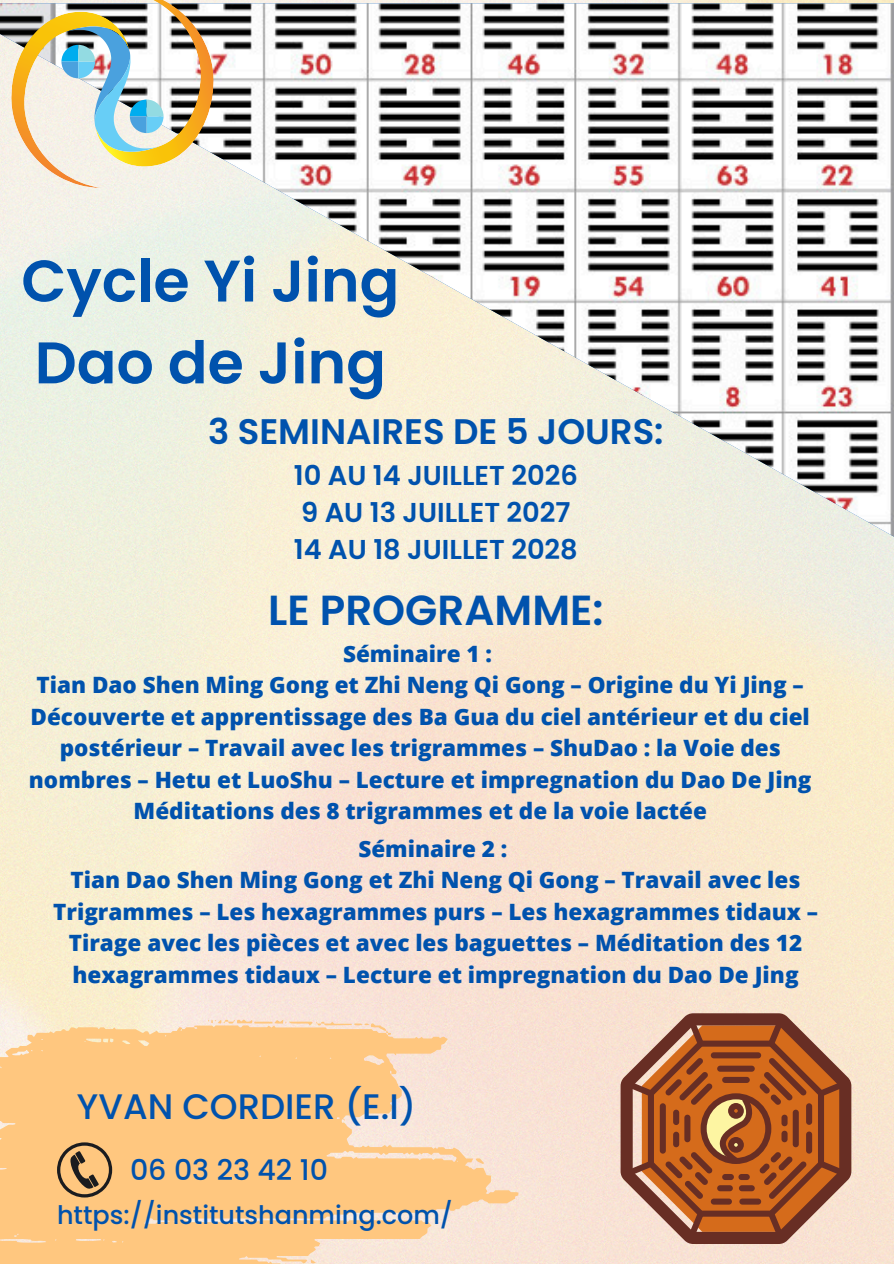
<style>
.page{position:relative;width:894px;height:1264px;background:#fff}
.page>*{position:absolute;margin:0;border:0;box-sizing:border-box;transform-origin:0 0}
.t1{font:600 58.65px/81.8px "Poppins";color:#0052ad}
.t2{font:600 42px "Poppins";color:#0052ad}
.t3{font:600 35.4px "Poppins";color:#0052ad}
.t4{font:500 35.4px "Poppins";color:#0052ad}
.t5{font:500 28.5px "Poppins";color:#0052ad}
.t6{font:600 27.3px/37.2px "Poppins";color:#0052ad}
.t7{font:500 25.5px "Poppins";color:#0052ad}
.t8{font:800 22.5px/31.5px "Open Sans";color:#0052ad;text-align:center}
</style>
<div class="page">
<img style="left:0;top:0;width:893px;height:1263px">
<img style="left:0;top:4px;width:893px;height:533px">
<svg style="left:0;top:1025px;width:518px;height:238px;background:#fdce95"></svg>
<svg style="left:475px;top:1157px;width:9px;height:7px"></svg>
<svg style="left:311px;top:1259px;width:5px;height:4px"></svg>
<svg style="left:208px;top:1019px;width:183px;height:15px;background:#fbd5ab"></svg>
<svg style="left:11px;top:0;width:203px;height:188px"></svg>
<svg style="left:620px;top:1013px;width:231px;height:230px;background:#b79183"></svg>
<svg style="left:629px;top:1021px;width:219px;height:213px;background:#b46b3f"></svg>
<svg style="left:57px;top:1142px;width:55px;height:55px;background:#ba9362"></svg>
<p class="t1" style="left:21px;top:240px;width:379px">Cycle Yi Jing<br>Dao de Jing</p>
<h1 class="t3" style="left:208px;top:407px;width:457px">3 SEMINAIRES DE 5 JOURS:</h1>
<h1 class="t6" style="left:294px;top:456px;width:285px">10 AU 14 JUILLET 2026<br>9 AU 13 JUILLET 2027<br>14 AU 18 JUILLET 2028</h1>
<h3 class="t2" style="left:268px;top:580px;width:337px">LE PROGRAMME:</h3>
<p class="t8" style="left:343px;top:637px;width:150px">Séminaire 1 :</p>
<p class="t8" style="left:29px;top:668px;width:783px">Tian Dao Shen Ming Gong et Zhi Neng Qi Gong – Origine du Yi Jing – Découverte et apprentissage des Ba Gua du ciel antérieur et du ciel postérieur – Travail avec les trigrammes – ShuDao : la Voie des nombres – Hetu et LuoShu – Lecture et impregnation du Dao De Jing Méditations des 8 trigrammes et de la voie lactée</p>
<p class="t8" style="left:358px;top:832px;width:150px">Séminaire 2 :</p>
<h3 class="t8" style="left:53px;top:863px;width:766px">Tian Dao Shen Ming Gong et Zhi Neng Qi Gong – Travail avec les Trigrammes – Les hexagrammes purs – Les hexagrammes tidaux – Tirage avec les pièces et avec les baguettes – Méditation des 12 hexagrammes tidaux – Lecture et impregnation du Dao De Jing</h3>
<h2 class="t4" style="left:77px;top:1081px;width:340px">YVAN CORDIER (E.I)</h2>
<p class="t5" style="left:130px;top:1149px;width:199px">06 03 23 42 10</p>
<p class="t7" style="left:57px;top:1196px;width:397px">https://institutshanming.com/</p>
</div>
